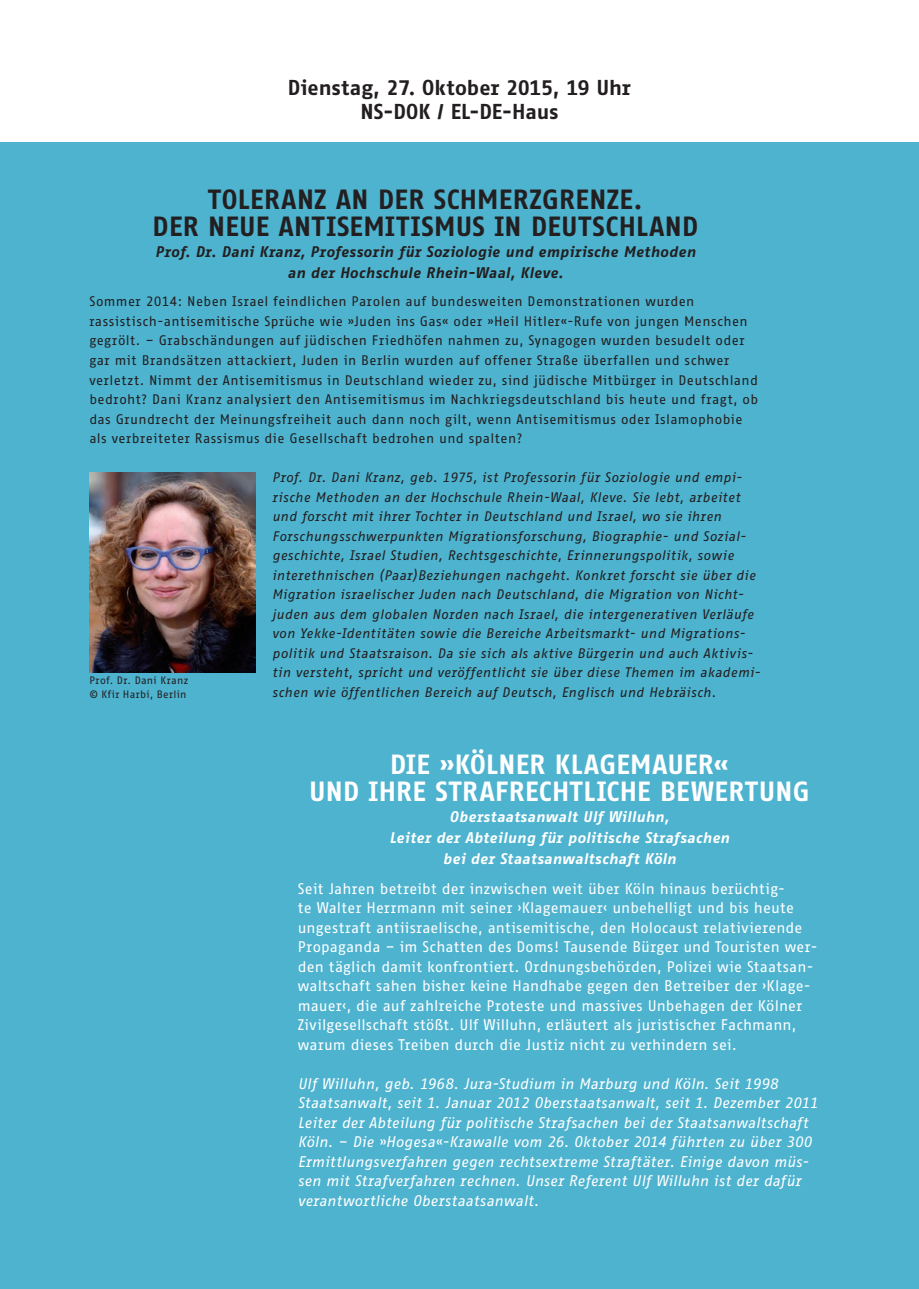
<style>
.page{position:relative;width:919px;height:1289px;background:#fff}
.page>*{position:absolute;margin:0;border:0;box-sizing:border-box;transform-origin:0 0}
.t1{font:700 27px "Fago Office Sans";letter-spacing:.015em;color:#231f20}
.t2{font:700 27px "Fago Office Sans";letter-spacing:.015em;color:#fff}
.t3{font:700 21px "Fago Office Sans";color:#231f20}
.Fließ_mitE{font:15px/19.5px "Fago Office Sans";letter-spacing:.01em;color:#fff}
.Fließ_mitE-2{font:italic 15px/19.5px "Fago Office Sans";letter-spacing:.005em;color:#fff}
.Autoren{font:italic 700 15px "Fago Office Sans";letter-spacing:.02em;color:#fff}
.t4{font:italic 700 15px "Fago Office Sans";letter-spacing:.02em;color:#231f20}
.Fließ_mitE-3{font:italic 13.5px/19.5px "Fago Office Sans";letter-spacing:.025em;color:#231f20}
.Fließ_mitE-4{font:13.5px/19.5px "Fago Office Sans";letter-spacing:.03em;color:#231f20}
.Fließ_mitE-5{font:10.5px "Fago Office Sans";letter-spacing:.03em;color:#231f20}
</style>
<div class="page">
<div style="left:0;top:142px;width:918px;height:1146px;background:#4db3cf"></div>
<img style="left:89px;top:472px;width:166px;height:200px">
<p class="t3" style="left:288px;top:76px;width:344px">Dienstag, 27. Oktober 2015, 19 Uhr</p>
<p class="t3" style="left:360px;top:100px;width:199px">NS-DOK / EL-DE-Haus</p>
<p class="t1" style="left:208px;top:184px;width:436px">TOLERANZ AN DER SCHMERZGRENZE.</p>
<p class="t1" style="left:153px;top:211px;width:547px">DER NEUE ANTISEMITISMUS IN DEUTSCHLAND</p>
<p class="t4" style="left:155px;top:243px;width:542px">Prof. Dr. Dani Kranz, Professorin für Soziologie und empirische Methoden</p>
<p class="t4" style="left:287px;top:264px;width:277px">an der Hochschule Rhein-Waal, Kleve.</p>
<p class="Fließ_mitE-4" style="left:89px;top:292px;width:670px">Sommer 2014: Neben Israel feindlichen Parolen auf bundesweiten Demonstrationen wurden rassistisch-antisemitische Sprüche wie »Juden ins Gas« oder »Heil Hitler«-Rufe von jungen Menschen gegrölt. – Grabschändungen auf jüdischen Friedhöfen nahmen zu, Synagogen wurden besudelt oder gar mit Brandsätzen attackiert, Juden in Berlin wurden auf offener Straße überfallen und schwer verletzt. Nimmt der Antisemitismus in Deutschland wieder zu, sind jüdische Mitbürger in Deutschland bedroht? Dani Kranz analysiert den Antisemitismus im Nachkriegsdeutschland bis heute und fragt, ob das Grundrecht der Meinungsfreiheit auch dann noch gilt, wenn Antisemitismus oder Islamophobie als verbreiteter Rassismus die Gesellschaft bedrohen und spalten?</p>
<p class="Fließ_mitE-3" style="left:272px;top:467px;width:490px">Prof. Dr. Dani Kranz, geb. 1975, ist Professorin für Soziologie und empi&shy;rische Methoden an der Hochschule Rhein-Waal, Kleve. Sie lebt, arbeitet und forscht mit ihrer Tochter in Deutschland und Israel, wo sie ihren Forschungsschwerpunkten Migrationsforschung, Biographie- und Sozial&shy;geschichte, Israel Studien, Rechtsgeschichte, Erinnerungspolitik, sowie interethnischen (Paar)Beziehungen nachgeht. Konkret forscht sie über die Migration israelischer Juden nach Deutschland, die Migration von Nicht&shy;juden aus dem globalen Norden nach Israel, die intergenerativen Verläufe von Yekke-Identitäten sowie die Bereiche Arbeitsmarkt- und Migrations&shy;politik und Staatsraison. Da sie sich als aktive Bürgerin und auch Aktivis&shy;tin versteht, spricht und veröffentlicht sie über diese Themen im akademi&shy;schen wie öffentlichen Bereich auf Deutsch, Englisch und Hebräisch.</p>
<p class="Fließ_mitE-5" style="left:89px;top:675px;width:100px">Prof. Dr. Dani Kranz</p>
<p class="Fließ_mitE-5" style="left:89px;top:688px;width:99px">© Kfir Harbi, Berlin</p>
<p class="t2" style="left:390px;top:749px;width:340px">DIE »KÖLNER KLAGEMAUER«</p>
<p class="t2" style="left:309px;top:776px;width:502px">UND IHRE STRAFRECHTLICHE BEWERTUNG</p>
<p class="Autoren" style="left:449px;top:808px;width:221px">Oberstaatsanwalt Ulf Willuhn,</p>
<p class="Autoren" style="left:389px;top:829px;width:341px">Leiter der Abteilung für politische Strafsachen</p>
<p class="Autoren" style="left:442px;top:850px;width:235px">bei der Staatsanwaltschaft Köln</p>
<p class="Fließ_mitE" style="left:298px;top:878px;width:521px">Seit Jahren betreibt der inzwischen weit über Köln hinaus berüchtig-<br>te Walter Herrmann mit seiner ›Klagemauer‹ unbehelligt und bis heute ungestraft antiisraelische, antisemitische, den Holocaust relativierende Propaganda – im Schatten des Doms! Tausende Bürger und Touristen wer&shy;den täglich damit konfrontiert. Ordnungsbehörden, Polizei wie Staatsan&shy;waltschaft sahen bisher keine Handhabe gegen den Betreiber der ›Klage&shy;mauer‹, die auf zahlreiche Proteste und massives Unbehagen der Kölner Zivilgesellschaft stößt. Ulf Willuhn, erläutert als juristischer Fachmann, warum dieses Treiben durch die Justiz nicht zu verhindern sei.</p>
<p class="Fließ_mitE-2" style="left:298px;top:1073px;width:521px">Ulf Willuhn, geb. 1968. Jura-Studium in Marburg und Köln. Seit 1998<br>Staatsanwalt, seit 1. Januar 2012 Oberstaatsanwalt, seit 1. Dezember 2011<br>Leiter der Abteilung für politische Strafsachen bei der Staatsanwaltschaft Köln. – Die »Hogesa«-Krawalle vom 26. Oktober 2014 führten zu über 300<br>Ermittlungsverfahren gegen rechtsextreme Straftäter. Einige davon müs&shy;sen mit Strafverfahren rechnen. Unser Referent Ulf Willuhn ist der dafür verantwortliche Oberstaatsanwalt.</p>
</div>
